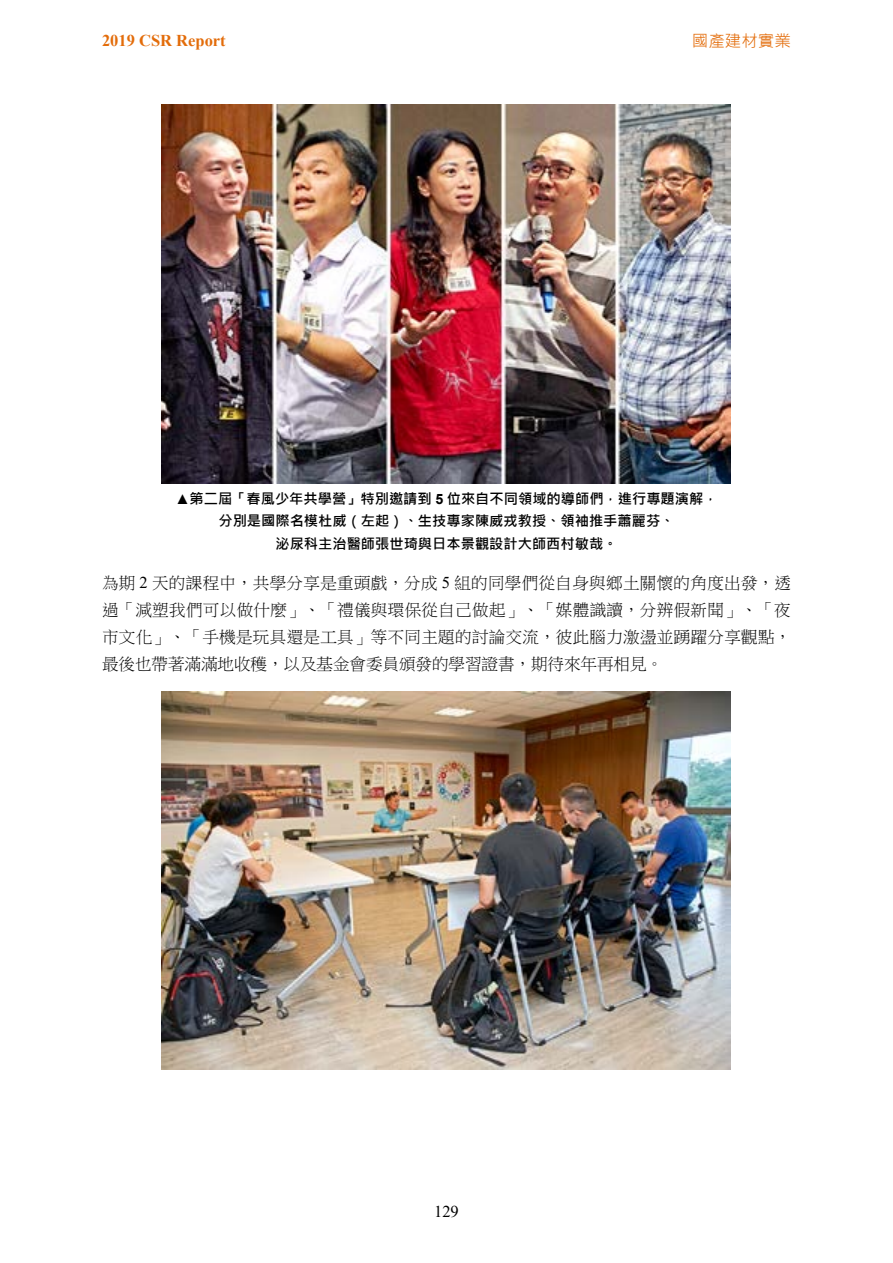
<style>
.page{position:relative;width:893px;height:1263px;background:#fff}
.page>*{position:absolute;margin:0;border:0;box-sizing:border-box;transform-origin:0 0}
.t1{font:16.5px/27px "P Ming Li U";color:#000;text-align:justify}
.t2{font:700 16.5px "Times New Roman";color:#e36c0a}
.t3{font:16.5px "Microsoft Jheng Hei";color:#e36c0a}
.t4{font:16.5px "Times New Roman";color:#000}
.t5{font:700 14.25px/22.5px "Microsoft Jheng Hei";color:#000;text-align:center}
.s1{font-family:"Arial"}
.s2{font-family:"Times New Roman"}
</style>
<div class="page">
<img style="left:161px;top:104px;width:570px;height:380px">
<img style="left:161px;top:691px;width:570px;height:378px">
<p class="t2" style="left:102px;top:28px;width:125px">2019 CSR Report</p>
<p class="t3" style="left:692px;top:30px;width:101px">國產建材實業</p>
<p class="t5" style="left:175px;top:487px;width:544px">▲第二屆「春風少年共學營」特別邀請到 <span class="s1">5</span> 位來自不同領域的導師們，進行專題演解，分別是國際名模杜威（左起）、生技專家陳威戎教授、領袖推手蕭麗芬、<br>泌尿科主治醫師張世琦與日本景觀設計大師西村敏哉。</p>
<p class="t1" style="left:102px;top:570px;width:690px">為期 <span class="s2">2</span> 天的課程中，共學分享是重頭戲，分成 <span class="s2">5</span> 組的同學們從自身與鄉土關懷的角度出發，透過「減塑我們可以做什麼」、「禮儀與環保從自己做起」、「媒體識讀，分辨假新聞」、「夜市文化」、「手機是玩具還是工具」等不同主題的討論交流，彼此腦力激盪並踴躍分享觀點，最後也帶著滿滿地收穫，以及基金會委員頒發的學習證書，期待來年再相見。</p>
<p class="t4" style="left:434px;top:1200px;width:26px">129</p>
</div>
